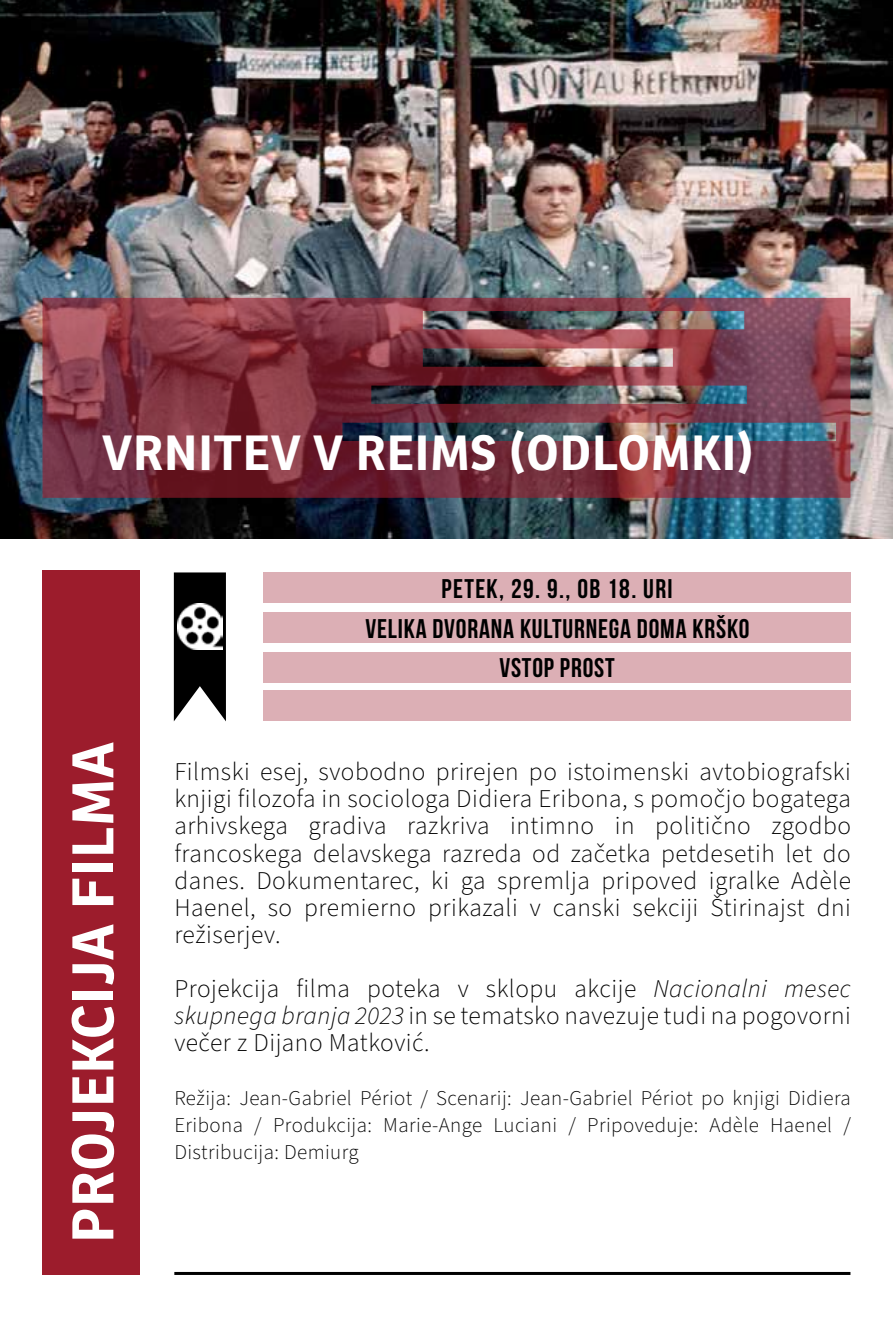
<style>
.page{position:relative;width:893px;height:1319px;background:#fff}
.page>*{position:absolute;margin:0;border:0;box-sizing:border-box;transform-origin:0 0}
.t1{font:700 57px "Ronnia";letter-spacing:.02em;color:#fff}
.t2{font:700 48px "Ronnia";letter-spacing:.02em;color:#fff}
.t3{font:700 27px "Bebas Neue";letter-spacing:.03em;color:#000}
.t4{font:700 27px "Bebas Neue";letter-spacing:.05em;color:#000101}
.t5{font:300 25.5px/27px "Source Sans Pro";letter-spacing:.02em;color:#000101;text-align:justify}
.t6{font:300 21px/27px "Source Sans Pro";letter-spacing:.02em;color:#000101;text-align:justify}
.s1{font-style:italic}
</style>
<div class="page">
<img style="left:0;top:0;width:893px;height:538px">
<div style="left:43px;top:570px;width:97px;height:704px;background:#9c1c2c"></div>
<div style="left:263px;top:572px;width:587px;height:30px;background:#dcafb5"></div>
<div style="left:263px;top:612px;width:587px;height:30px;background:#dcafb5"></div>
<div style="left:263px;top:652px;width:587px;height:30px;background:#dcafb5"></div>
<div style="left:263px;top:690px;width:587px;height:30px;background:#dcafb5"></div>
<hr style="left:174px;top:1271px;width:676px;height:3px;background:#000">
<svg style="left:174px;top:572px;width:52px;height:149px"></svg>
<img style="left:43px;top:298px;width:807px;height:199px">
<img style="left:177px;top:603px;width:46px;height:46px">
<h2 class="t2" style="left:102px;top:422px;width:653px">VRNITEV V REIMS (ODLOMKI)</h2>
<p class="t4" style="left:441px;top:573px;width:233px">PETEK, 29. 9., OB 18. URI</p>
<p class="t3" style="left:365px;top:613px;width:386px">VELIKA DVORANA KULTURNEGA DOMA KRŠKO</p>
<h1 class="t1" style="left:57px;top:1242px;width:502px;rotate:-90deg">PROJEKCIJA FILMA</h1>
<p class="t3" style="left:499px;top:653px;width:117px">VSTOP PROST</p>
<p class="t5" style="left:174px;top:759px;width:678px">Filmski esej, svobodno prirejen po istoimenski avtobiografski knjigi filozofa in sociologa Didiera Eribona, s pomočjo bogatega arhivskega gradiva razkriva intimno in politično zgodbo francoskega delavskega razreda od začetka petdesetih let do danes. Dokumentarec, ki ga spremlja pripoved igralke Adèle Haenel, so premierno prikazali v canski sekciji Štirinajst dni režiserjev.</p>
<p class="t5" style="left:174px;top:975px;width:678px">Projekcija filma poteka v sklopu akcije <span class="s1">Nacionalni mesec skupnega branja 2023</span> in se tematsko navezuje tudi na pogovorni večer z Dijano Matković.</p>
<p class="t6" style="left:174px;top:1084px;width:678px">Režija: Jean-Gabriel Périot / Scenarij: Jean-Gabriel Périot po knjigi Didiera Eribona / Produkcija: Marie-Ange Luciani / Pripoveduje: Adèle Haenel / Distribucija: Demiurg</p>
</div>
